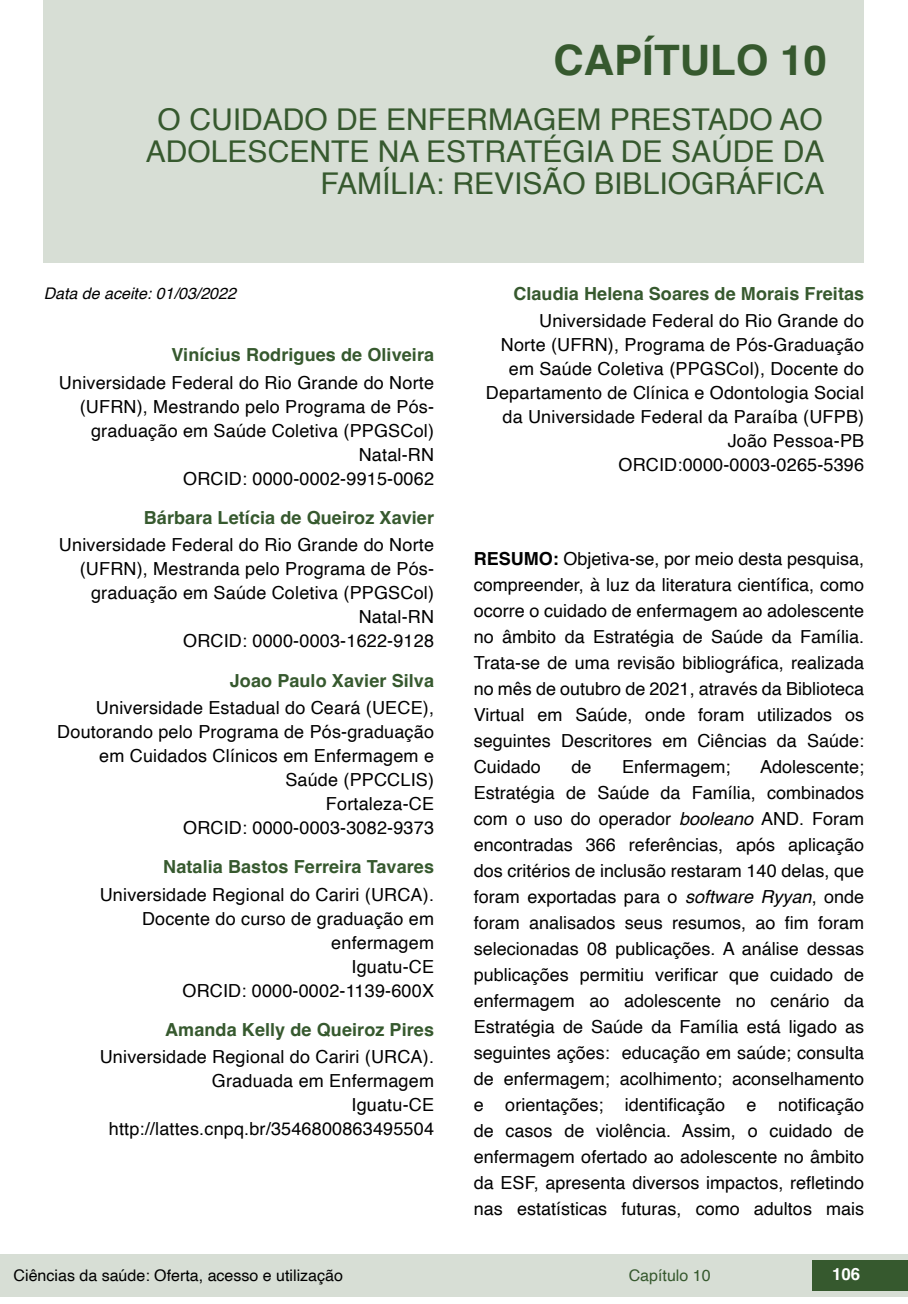
<style>
.page{position:relative;width:908px;height:1304px;background:#fff}
.page>*{position:absolute;margin:0;border:0;box-sizing:border-box;transform-origin:0 0}
.t1{font:700 42px "Helvetica";color:#36592e}
.t2{font:30px/32px "Helvetica";color:#36592e;text-align:right}
.t3{font:18px/24px "Helvetica";letter-spacing:.01em;color:#000;text-align:right}
.t4{font:700 18px "Helvetica";letter-spacing:.005em;color:#36592e}
.t5{font:700 16.8px "Helvetica";color:#fff}
.t6{font:16px "Helvetica";color:#000}
.t7{font:italic 16px "Helvetica";color:#000}
.t8{font:16px "Helvetica";color:#36592e}
.s1{font-weight:700}
.s2{font-style:italic}
</style>
<div class="page">
<div style="left:0;top:1254px;width:906px;height:43px;background:#d7ded5"></div>
<div style="left:812px;top:1261px;width:95px;height:30px;background:#36592e"></div>
<div style="left:44px;top:0;width:819px;height:263px;background:#d7ded5"></div>
<h1 class="t1" style="left:553px;top:35px;width:275px">CAPÍTULO 10</h1>
<h2 class="t2" style="left:146px;top:104px;width:680px">O CUIDADO DE ENFERMAGEM PRESTADO AO<br>ADOLESCENTE NA ESTRATÉGIA DE SAÚDE DA<br>FAMÍLIA: REVISÃO BIBLIOGRÁFICA</h2>
<p class="t7" style="left:44px;top:280px;width:194px">Data de aceite: 01/03/2022</p>
<p class="t4" style="left:171px;top:344px;width:264px">Vinícius Rodrigues de Oliveira</p>
<p class="t3" style="left:59px;top:371px;width:376px">Universidade Federal do Rio Grande do Norte (UFRN), Mestrando pelo Programa de Pós&shy;graduação em Saúde Coletiva (PPGSCol)<br>Natal-RN<br>ORCID: 0000-0002-9915-0062</p>
<p class="t4" style="left:144px;top:507px;width:291px">Bárbara Letícia de Queiroz Xavier</p>
<p class="t3" style="left:59px;top:534px;width:376px">Universidade Federal do Rio Grande do Norte (UFRN), Mestranda pelo Programa de Pós&shy;graduação em Saúde Coletiva (PPGSCol)<br>Natal-RN<br>ORCID: 0000-0003-1622-9128</p>
<p class="t4" style="left:230px;top:669px;width:206px">Joao Paulo Xavier Silva</p>
<p class="t3" style="left:57px;top:696px;width:378px">Universidade Estadual do Ceará (UECE),<br>Doutorando pelo Programa de Pós-graduação em Cuidados Clínicos em Enfermagem e<br>Saúde (PPCCLIS)<br>Fortaleza-CE<br>ORCID: 0000-0003-3082-9373</p>
<p class="t4" style="left:163px;top:856px;width:272px">Natalia Bastos Ferreira Tavares</p>
<p class="t3" style="left:100px;top:883px;width:335px">Universidade Regional do Cariri (URCA).<br>Docente do curso de graduação em enfermagem<br>Iguatu-CE<br>ORCID: 0000-0002-1139-600X</p>
<p class="t4" style="left:165px;top:1019px;width:270px">Amanda Kelly de Queiroz Pires</p>
<p class="t3" style="left:100px;top:1046px;width:335px">Universidade Regional do Cariri (URCA).<br>Graduada em Enfermagem<br>Iguatu-CE http://lattes.cnpq.br/3546800863495504</p>
<p class="t4" style="left:513px;top:283px;width:352px">Claudia Helena Soares de Morais Freitas</p>
<p class="t3" style="left:485px;top:310px;width:379px">Universidade Federal do Rio Grande do<br>Norte (UFRN), Programa de Pós-Graduação em Saúde Coletiva (PPGSCol), Docente do Departamento de Clínica e Odontologia Social da Universidade Federal da Paraíba (UFPB)<br>João Pessoa-PB ORCID:0000-0003-0265-5396</p>
<p class="t3" style="left:473px;top:546px;width:392px;line-height:26px;text-align:justify"><span class="s1">RESUMO:</span> Objetiva-se, por meio desta pesquisa, compreender, à luz da literatura científica, como ocorre o cuidado de enfermagem ao adolescente no âmbito da Estratégia de Saúde da Família.<br>Trata-se de uma revisão bibliográfica, realizada no mês de outubro de 2021, através da Biblioteca Virtual em Saúde, onde foram utilizados os seguintes Descritores em Ciências da Saúde:<br>Cuidado</p>
<p class="t3" style="left:571px;top:755px;width:22px">de</p>
<p class="t3" style="left:622px;top:755px;width:110px">Enfermagem;</p>
<p class="t3" style="left:473px;top:754px;width:392px;line-height:26px;text-align:justify;text-indent:286px">Adolescente; Estratégia de Saúde da Família, combinados com o uso do operador <span class="s2">booleano</span> AND. Foram encontradas 366 referências, após aplicação dos critérios de inclusão restaram 140 delas, que foram exportadas para o <span class="s2">software Ryyan</span>, onde foram analisados seus resumos, ao fim foram selecionadas 08 publicações. A análise dessas publicações permitiu verificar que cuidado de enfermagem ao adolescente no cenário da Estratégia de Saúde da Família está ligado as seguintes ações: educação em saúde; consulta de enfermagem; acolhimento; aconselhamento e orientações; identificação e notificação de casos de violência. Assim, o cuidado de enfermagem ofertado ao adolescente no âmbito da ESF, apresenta diversos impactos, refletindo nas estatísticas futuras, como adultos mais</p>
<p class="t6" style="left:14px;top:1263px;width:331px">Ciências da saúde: Oferta, acesso e utilização</p>
<p class="t8" style="left:628px;top:1263px;width:83px">Capítulo 10</p>
<p class="t5" style="left:831px;top:1264px;width:30px">106</p>
</div>
